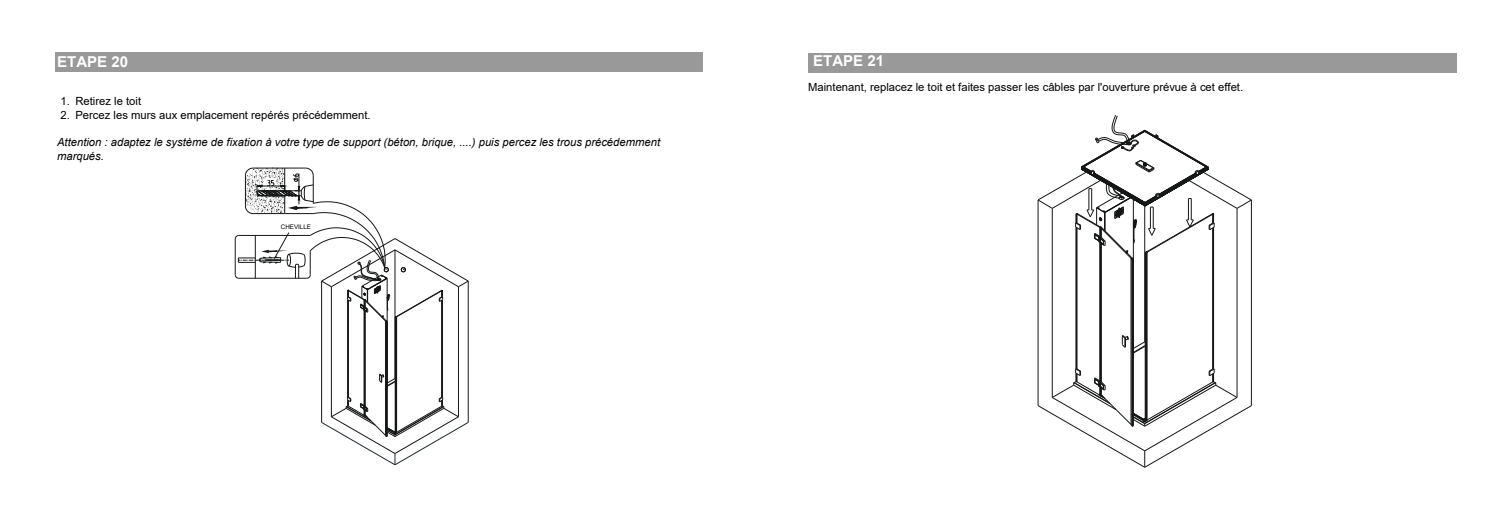
<style>
.page{position:relative;width:1510px;height:527px;background:#fff}
.page>*{position:absolute;margin:0;border:0;box-sizing:border-box;transform-origin:0 0}
.t1{font:700 15px "Arial";color:#fff}
.t2{font:11.25px "Arial";color:#000}
.t3{font:italic 11.25px/13.5px "Arial";color:#000}
.t4{font:6.25px "Arial";color:#000}
.s1{font-style:inherit}
</style>
<div class="page">
<div style="left:55px;top:52px;width:648px;height:20px;background:#999"></div>
<div style="left:808px;top:53px;width:648px;height:20px;background:#999"></div>
<hr style="left:1075px;top:227px;width:1px;height:141px;background:#151616">
<svg style="left:1121px;top:335px;width:24px;height:23px"></svg>
<hr style="left:1131px;top:259px;width:1px;height:166px;background:#151616">
<hr style="left:1130px;top:258px;width:1px;height:166px;background:#151616">
<hr style="left:1101px;top:243px;width:1px;height:138px;background:#151616">
<hr style="left:1145px;top:253px;width:1px;height:166px;background:#151616">
<hr style="left:1133px;top:259px;width:1px;height:166px;background:#151616">
<hr style="left:1132px;top:259px;width:1px;height:166px;background:#151616">
<hr style="left:1251px;top:200px;width:1px;height:205px;background:#151616">
<hr style="left:1236px;top:208px;width:1px;height:189px;background:#151616">
<hr style="left:1037px;top:200px;width:1px;height:205px;background:#151616">
<hr style="left:1052px;top:208px;width:1px;height:189px;background:#151616">
<hr style="left:1144px;top:205px;width:1px;height:136px;background:#151616">
<hr style="left:1212px;top:228px;width:1px;height:141px;background:#151616">
<hr style="left:1099px;top:241px;width:1px;height:139px;background:#151616">
<hr style="left:1213px;top:227px;width:1px;height:141px;background:#151616">
<hr style="left:1146px;top:252px;width:1px;height:167px;background:#151616">
<hr style="left:1100px;top:242px;width:1px;height:139px;background:#151616">
<svg style="left:1037px;top:368px;width:215px;height:99px"></svg>
<hr style="left:1076px;top:227px;width:1px;height:141px;background:#151616">
<svg style="left:1037px;top:115px;width:215px;height:145px"></svg>
<hr style="left:347px;top:299px;width:1px;height:97px;background:#151616">
<svg style="left:379px;top:373px;width:16px;height:17px"></svg>
<hr style="left:385px;top:321px;width:1px;height:114px;background:#151616">
<hr style="left:365px;top:310px;width:1px;height:95px;background:#151616">
<hr style="left:395px;top:317px;width:1px;height:114px;background:#151616">
<hr style="left:387px;top:321px;width:1px;height:115px;background:#151616">
<hr style="left:386px;top:321px;width:1px;height:115px;background:#151616">
<hr style="left:468px;top:281px;width:1px;height:141px;background:#151616">
<hr style="left:458px;top:286px;width:1px;height:130px;background:#151616">
<hr style="left:321px;top:281px;width:1px;height:141px;background:#151616">
<hr style="left:331px;top:286px;width:1px;height:130px;background:#151616">
<hr style="left:441px;top:300px;width:1px;height:97px;background:#151616">
<hr style="left:442px;top:300px;width:1px;height:96px;background:#151616">
<hr style="left:396px;top:317px;width:1px;height:114px;background:#151616">
<hr style="left:364px;top:309px;width:1px;height:96px;background:#151616">
<svg style="left:321px;top:396px;width:147px;height:68px"></svg>
<hr style="left:348px;top:299px;width:1px;height:97px;background:#151616">
<svg style="left:235px;top:167px;width:234px;height:155px"></svg>
<h1 class="t1" style="left:57px;top:51px;width:72px">ETAPE 20</h1>
<h1 class="t1" style="left:813px;top:50px;width:72px">ETAPE 21</h1>
<p class="t2" style="left:60px;top:93px;width:82px"><span class="s1">1.</span> Retirez le toit</p>
<p class="t2" style="left:60px;top:107px;width:312px"><span class="s1">2.</span> Percez les murs aux emplacement repérés précédemment.</p>
<p class="t3" style="left:57px;top:136px;width:604px">Attention : adaptez le système de fixation à votre type de support (béton, brique, ....) <span class="s1">puis percez les trous précédemment marqués.</span></p>
<p class="t4" style="left:281px;top:222px;width:32px">CHEVILLE</p>
<p class="t2" style="left:808px;top:79px;width:436px">Maintenant, replacez le toit et faites passer les câbles par l'ouverture prévue à cet effet.</p>
</div>
